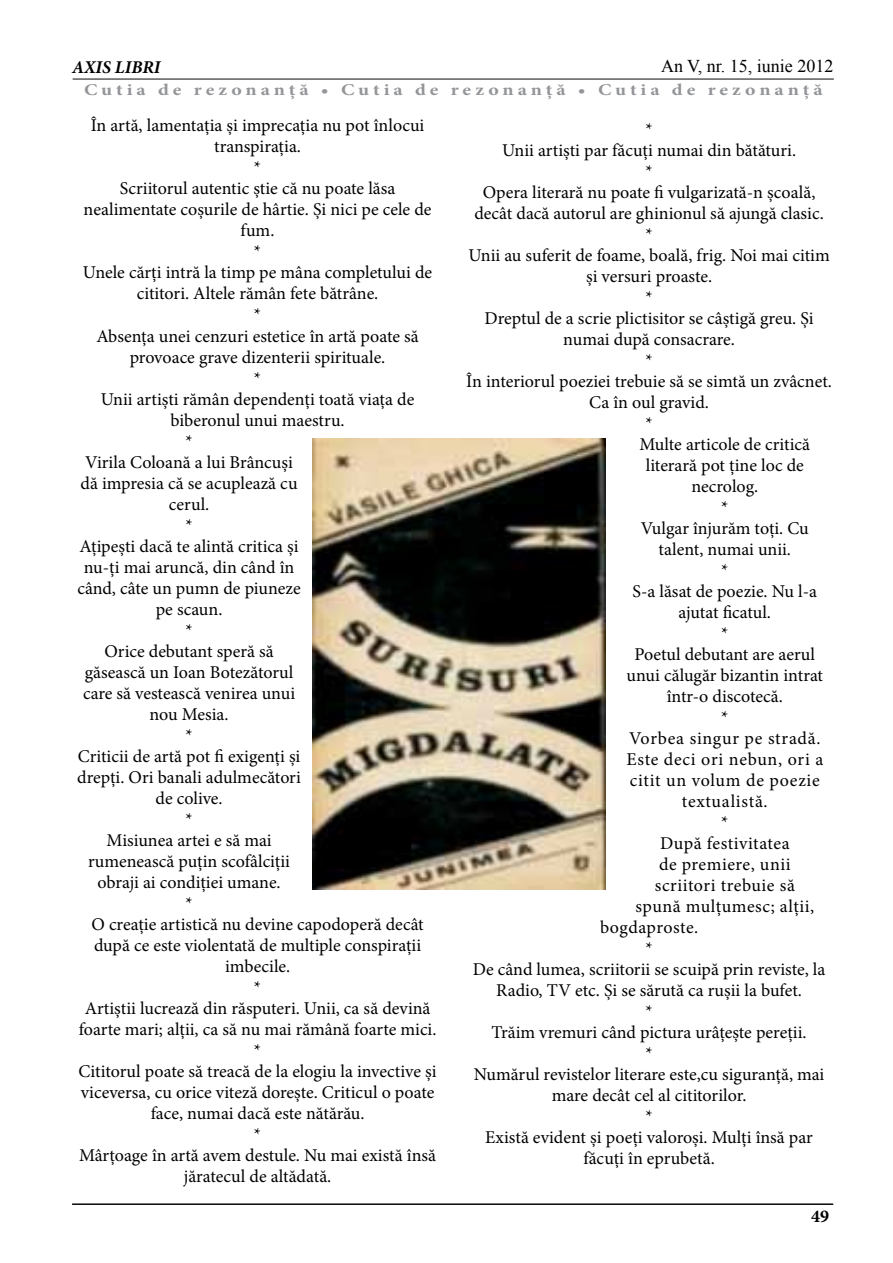
<style>
.page{position:relative;width:893px;height:1263px;background:#fff}
.page>*{position:absolute;margin:0;border:0;box-sizing:border-box;transform-origin:0 0}
.t1{font:18px "Minion Pro";color:#000}
.t2{font:18px "Minion Pro";letter-spacing:.04em;color:#000}
.t3{font:18px "Minion Pro";letter-spacing:.03em;color:#000}
.t4{font:18px "Minion Pro";letter-spacing:.025em;color:#000}
.t5{font:18px "Times New Roman";color:#000}
.t6{font:italic 700 18px "Minion Pro";color:#000}
.t7{font:700 18px "Minion Pro";color:#000}
.t8{font:700 16.5px "Minion Pro";letter-spacing:.195em;color:#939598;scale:1.2 1}
</style>
<div class="page">
<hr style="left:73px;top:79px;width:761px;height:1px;background:#000">
<hr style="left:72px;top:1203px;width:761px;height:2px;background:#000">
<img style="left:313px;top:439px;width:293px;height:450px">
<p class="t6" style="left:72px;top:54px;width:90px">AXIS LIBRI</p>
<p class="t5" style="left:661px;top:54px;width:174px">An V, nr. 15, iunie 2012</p>
<p class="t8" style="left:84px;top:78px;width:617px">Cutia de rezonanță • Cutia de rezonanță • Cutia de rezonanță</p>
<p class="t1" style="left:91px;top:114px;width:335px">În artă, lamentaţia şi imprecaţia nu pot înlocui</p>
<p class="t1" style="left:214px;top:135px;width:88px">transpiraţia.</p>
<p class="t1" style="left:254px;top:156px;width:9px">*</p>
<p class="t1" style="left:120px;top:177px;width:277px">Scriitorul autentic ştie că nu poate lăsa</p>
<p class="t1" style="left:84px;top:198px;width:349px">nealimentate coşurile de hârtie. Şi nici pe cele de</p>
<p class="t1" style="left:241px;top:219px;width:35px">fum.</p>
<p class="t1" style="left:254px;top:240px;width:9px">*</p>
<p class="t1" style="left:83px;top:261px;width:351px">Unele cărţi intră la timp pe mâna completului de</p>
<p class="t1" style="left:137px;top:282px;width:243px">cititori. Altele rămân fete bătrâne.</p>
<p class="t1" style="left:254px;top:303px;width:9px">*</p>
<p class="t1" style="left:96px;top:324px;width:324px">Absenţa unei cenzuri estetice în artă poate să</p>
<p class="t1" style="left:130px;top:345px;width:257px">provoace grave dizenterii spirituale.</p>
<p class="t1" style="left:254px;top:366px;width:9px">*</p>
<p class="t1" style="left:101px;top:387px;width:315px">Unii artişti rămân dependenţi toată viaţa de</p>
<p class="t1" style="left:171px;top:408px;width:176px">biberonul unui maestru.</p>
<p class="t1" style="left:185px;top:429px;width:9px">*</p>
<p class="t1" style="left:85px;top:450px;width:209px">Virila Coloană a lui Brâncuşi</p>
<p class="t1" style="left:81px;top:471px;width:219px">dă impresia că se acuplează cu</p>
<p class="t1" style="left:169px;top:492px;width:42px">cerul.</p>
<p class="t1" style="left:185px;top:513px;width:9px">*</p>
<p class="t1" style="left:79px;top:534px;width:221px">Aţipeşti dacă te alintă critica şi</p>
<p class="t1" style="left:84px;top:555px;width:212px">nu-ţi mai aruncă, din când în</p>
<p class="t1" style="left:77px;top:576px;width:225px">când, câte un pumn de piuneze</p>
<p class="t1" style="left:156px;top:597px;width:68px">pe scaun.</p>
<p class="t1" style="left:185px;top:618px;width:9px">*</p>
<p class="t1" style="left:104px;top:639px;width:171px">Orice debutant speră să</p>
<p class="t1" style="left:85px;top:660px;width:210px">găsească un Ioan Botezătorul</p>
<p class="t1" style="left:83px;top:681px;width:214px">care să vestească venirea unui</p>
<p class="t1" style="left:150px;top:702px;width:81px">nou Mesia.</p>
<p class="t1" style="left:185px;top:723px;width:9px">*</p>
<p class="t1" style="left:78px;top:744px;width:224px">Criticii de artă pot fi exigenţi şi</p>
<p class="t1" style="left:77px;top:765px;width:225px">drepţi. Ori banali adulmecători</p>
<p class="t1" style="left:156px;top:786px;width:68px">de colive.</p>
<p class="t1" style="left:185px;top:807px;width:9px">*</p>
<p class="t1" style="left:106px;top:828px;width:167px">Misiunea artei e să mai</p>
<p class="t1" style="left:88px;top:849px;width:204px">rumenească puţin scofâlciţii</p>
<p class="t1" style="left:97px;top:870px;width:185px">obraji ai condiţiei umane.</p>
<p class="t1" style="left:185px;top:891px;width:9px">*</p>
<p class="t1" style="left:91px;top:912px;width:334px">O creaţie artistică nu devine capodoperă decât</p>
<p class="t1" style="left:94px;top:933px;width:329px">după ce este violentată de multiple conspiraţii</p>
<p class="t1" style="left:225px;top:954px;width:67px">imbecile.</p>
<p class="t1" style="left:254px;top:975px;width:9px">*</p>
<p class="t1" style="left:85px;top:996px;width:347px">Artiştii lucrează din răsputeri. Unii, ca să devină</p>
<p class="t1" style="left:79px;top:1017px;width:359px">foarte mari; alţii, ca să nu mai rămână foarte mici.</p>
<p class="t1" style="left:254px;top:1038px;width:9px">*</p>
<p class="t1" style="left:79px;top:1059px;width:359px">Cititorul poate să treacă de la elogiu la invective şi</p>
<p class="t1" style="left:81px;top:1080px;width:355px">viceversa, cu orice viteză doreşte. Criticul o poate</p>
<p class="t1" style="left:151px;top:1101px;width:215px">face, numai dacă este nătărău.</p>
<p class="t1" style="left:254px;top:1122px;width:9px">*</p>
<p class="t1" style="left:79px;top:1143px;width:358px">Mârţoage în artă avem destule. Nu mai există însă</p>
<p class="t1" style="left:184px;top:1164px;width:149px">jăratecul de altădată.</p>
<p class="t1" style="left:645px;top:117px;width:9px">*</p>
<p class="t1" style="left:502px;top:138px;width:295px">Unii artişti par făcuţi numai din bătături.</p>
<p class="t1" style="left:645px;top:159px;width:9px">*</p>
<p class="t1" style="left:483px;top:180px;width:334px">Opera literară nu poate fi vulgarizată-n şcoală,</p>
<p class="t1" style="left:474px;top:201px;width:351px">decât dacă autorul are ghinionul să ajungă clasic.</p>
<p class="t1" style="left:645px;top:222px;width:9px">*</p>
<p class="t1" style="left:468px;top:243px;width:363px">Unii au suferit de foame, boală, frig. Noi mai citim</p>
<p class="t1" style="left:586px;top:264px;width:128px">şi versuri proaste.</p>
<p class="t1" style="left:645px;top:285px;width:9px">*</p>
<p class="t1" style="left:485px;top:306px;width:331px">Dreptul de a scrie plictisitor se câştigă greu. Şi</p>
<p class="t1" style="left:563px;top:327px;width:173px">numai după consacrare.</p>
<p class="t1" style="left:645px;top:348px;width:9px">*</p>
<p class="t1" style="left:466px;top:369px;width:367px">În interiorul poeziei trebuie să se simtă un zvâcnet.</p>
<p class="t1" style="left:589px;top:390px;width:121px">Ca în oul gravid.</p>
<p class="t1" style="left:645px;top:411px;width:9px">*</p>
<p class="t1" style="left:639px;top:432px;width:172px">Multe articole de critică</p>
<p class="t1" style="left:646px;top:453px;width:160px">literară pot ţine loc de</p>
<p class="t1" style="left:691px;top:474px;width:68px">necrolog.</p>
<p class="t1" style="left:721px;top:495px;width:9px">*</p>
<p class="t1" style="left:641px;top:516px;width:169px">Vulgar înjurăm toţi. Cu</p>
<p class="t1" style="left:659px;top:537px;width:134px">talent, numai unii.</p>
<p class="t1" style="left:721px;top:558px;width:9px">*</p>
<p class="t1" style="left:633px;top:579px;width:186px">S-a lăsat de poezie. Nu l-a</p>
<p class="t1" style="left:679px;top:600px;width:94px">ajutat ficatul.</p>
<p class="t1" style="left:721px;top:621px;width:9px">*</p>
<p class="t1" style="left:635px;top:642px;width:182px">Poetul debutant are aerul</p>
<p class="t1" style="left:627px;top:663px;width:198px">unui călugăr bizantin intrat</p>
<p class="t1" style="left:667px;top:684px;width:118px">într-o discotecă.</p>
<p class="t1" style="left:721px;top:705px;width:9px">*</p>
<p class="t2" style="left:629px;top:726px;width:193px">Vorbea singur pe stradă.</p>
<p class="t2" style="left:626px;top:747px;width:198px">Este deci ori nebun, ori a</p>
<p class="t2" style="left:630px;top:768px;width:191px">citit un volum de poezie</p>
<p class="t2" style="left:682px;top:789px;width:87px">textualistă.</p>
<p class="t1" style="left:721px;top:810px;width:9px">*</p>
<p class="t4" style="left:660px;top:831px;width:131px">După festivitatea</p>
<p class="t3" style="left:659px;top:852px;width:133px">de premiere, unii</p>
<p class="t3" style="left:655px;top:873px;width:142px">scriitori trebuie să</p>
<p class="t3" style="left:635px;top:894px;width:180px">spună mulţumesc; alţii,</p>
<p class="t4" style="left:600px;top:915px;width:100px">bogdaproste.</p>
<p class="t1" style="left:645px;top:936px;width:9px">*</p>
<p class="t1" style="left:473px;top:957px;width:354px">De când lumea, scriitorii se scuipă prin reviste, la</p>
<p class="t1" style="left:496px;top:978px;width:307px">Radio, TV etc. Şi se sărută ca ruşii la bufet.</p>
<p class="t1" style="left:645px;top:999px;width:9px">*</p>
<p class="t1" style="left:492px;top:1020px;width:316px">Trăim vremuri când pictura urâţeşte pereţii.</p>
<p class="t1" style="left:645px;top:1041px;width:9px">*</p>
<p class="t1" style="left:474px;top:1062px;width:352px">Numărul revistelor literare este,cu siguranţă, mai</p>
<p class="t1" style="left:552px;top:1083px;width:196px">mare decât cel al cititorilor.</p>
<p class="t1" style="left:645px;top:1104px;width:9px">*</p>
<p class="t1" style="left:485px;top:1125px;width:329px">Există evident şi poeţi valoroşi. Mulţi însă par</p>
<p class="t1" style="left:583px;top:1146px;width:133px">făcuţi în eprubetă.</p>
<p class="t7" style="left:811px;top:1203px;width:19px">49</p>
</div>
